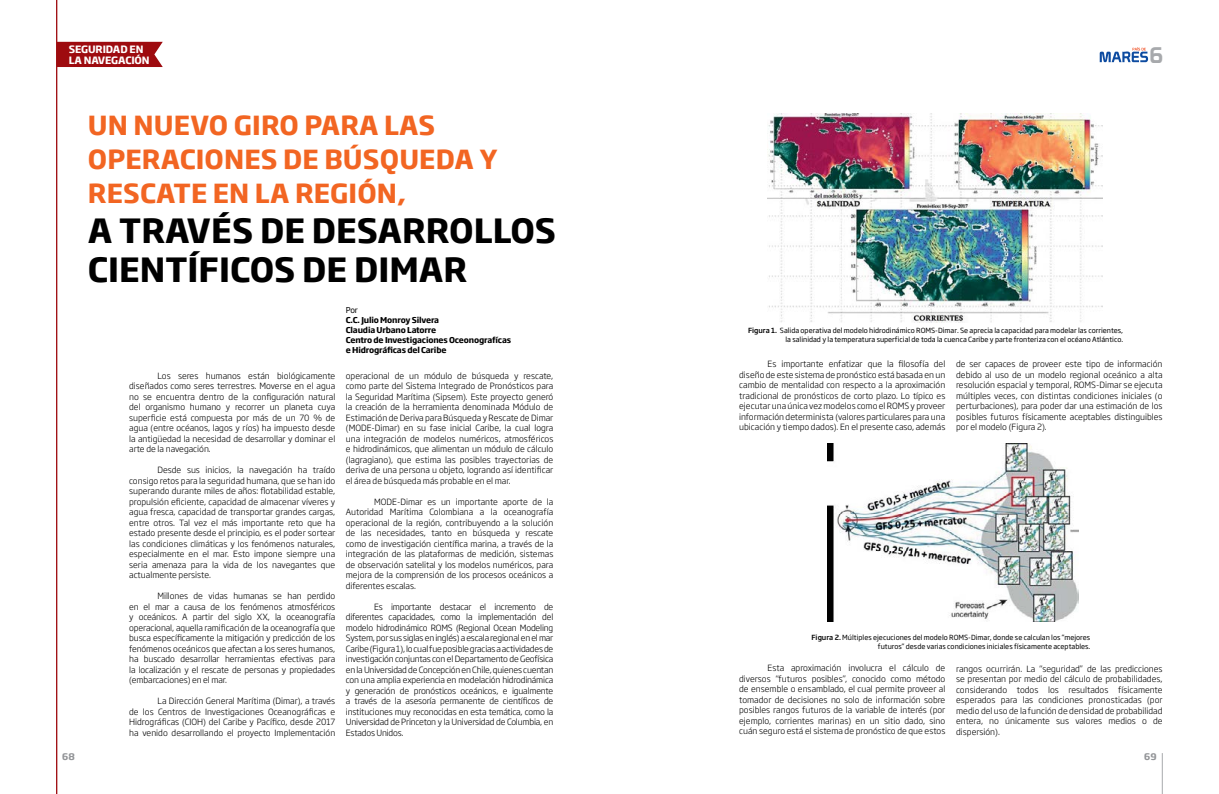
<style>
.page{position:relative;width:1219px;height:794px;background:#fff}
.page>*{position:absolute;margin:0;border:0;box-sizing:border-box;transform-origin:0 0}
.t1{font:700 33px/39.6px "Soho Gothic Pro";color:#000}
.t2{font:700 26px/34px "Soho Gothic Pro";letter-spacing:.005em;color:#f26522}
.t3{font:22px "Prototype";color:#a7a9ac}
.t4{font:700 10px/10.8px "Soho Gothic Pro";letter-spacing:-.01em;color:#fff}
.t5{font:700 9px "Soho Gothic Pro";color:#939598}
.t6{font:300 8.5px/10.5px "Soho Gothic Pro";color:#000;text-align:justify}
.t7{font:700 8px/10px "Soho Gothic Pro";letter-spacing:-.02em;color:#000}
.t8{font:8px "Soho Gothic Pro";color:#000}
.t9{font:7px/9px "Soho Gothic Pro";color:#000;text-align:right}
.s1{font-weight:500}
</style>
<div class="page">
<div style="left:57px;top:42px;width:106px;height:25px;background:#9e0b0f"></div>
<hr style="left:1162px;top:753px;width:1px;height:41px;background:#a7a9ac">
<hr style="left:56px;top:0;width:1px;height:794px;background:#9e0b0f">
<svg style="left:1100px;top:47px;width:48px;height:15px"></svg>
<img style="left:767px;top:113px;width:336px;height:209px">
<img style="left:827px;top:444px;width:251px;height:177px">
<p class="t4" style="left:69px;top:43px;width:83px">SEGURIDAD EN<br>LA NAVEGACIÓN</p>
<h2 class="t2" style="left:88px;top:107px;width:411px">UN NUEVO GIRO PARA LAS<br>OPERACIONES DE BÚSQUEDA Y<br>RESCATE EN LA REGIÓN,</h2>
<h1 class="t1" style="left:88px;top:208px;width:470px">A TRAVÉS DE DESARROLLOS<br>CIENTÍFICOS DE DIMAR</h1>
<p class="t8" style="left:346px;top:303px;width:13px">Por</p>
<p class="t7" style="left:346px;top:314px;width:167px">C.C. Julio Monroy Silvera<br>Claudia Urbano Latorre<br>Centro de Investigaciones Oceonografícas e Hidrográficas del Caribe</p>
<p class="t6" style="left:129px;top:370px;width:208px;text-indent:28px">Los seres humanos están biológicamente diseñados como seres terrestres. Moverse en el agua no se encuentra dentro de la configuración natural del organismo humano y recorrer un planeta cuya superficie está compuesta por más de un 70 % de agua (entre océanos, lagos y ríos) ha impuesto desde la antigüedad la necesidad de desarrollar y dominar el arte de la navegación.</p>
<p class="t6" style="left:129px;top:464px;width:208px;text-indent:28px">Desde sus inicios, la navegación ha traído consigo retos para la seguridad humana, que se han ido superando durante miles de años: flotabilidad estable, propulsión eficiente, capacidad de almacenar víveres y agua fresca, capacidad de transportar grandes cargas, entre otros. Tal vez el más importante reto que ha estado presente desde el principio, es el poder sortear las condiciones climáticas y los fenómenos naturales, especialmente en el mar. Esto impone siempre una seria amenaza para la vida de los navegantes que actualmente persiste.</p>
<p class="t6" style="left:129px;top:590px;width:208px;text-indent:28px">Millones de vidas humanas se han perdido en el mar a causa de los fenómenos atmosféricos y oceánicos. A partir del siglo XX, la oceanografía operacional, aquella ramificación de la oceanografía que busca específicamente la mitigación y predicción de los fenómenos oceánicos que afectan a los seres humanos, ha buscado desarrollar herramientas efectivas para la localización y el rescate de personas y propiedades (embarcaciones) en el mar.</p>
<p class="t6" style="left:129px;top:695px;width:208px;text-indent:28px">La Dirección General Marítima (Dimar), a través de los Centros de Investigaciones Oceanográficas e Hidrográficas (CIOH) del Caribe y Pacífico, desde 2017 ha venido desarrollando el proyecto Implementación</p>
<p class="t6" style="left:346px;top:370px;width:209px">operacional de un módulo de búsqueda y rescate, como parte del Sistema Integrado de Pronósticos para la Seguridad Marítima (Sipsem). Este proyecto generó la creación de la herramienta denominada Módulo de Estimación de Deriva para Búsqueda y Rescate de Dimar (MODE-Dimar) en su fase inicial Caribe, la cual logra una integración de modelos numéricos, atmosféricos e hidrodinámicos, que alimentan un módulo de cálculo (lagragiano), que estima las posibles trayectorias de deriva de una persona u objeto, logrando así identificar el área de búsqueda más probable en el mar.</p>
<p class="t6" style="left:346px;top:496px;width:209px;text-indent:28px">MODE-Dimar es un importante aporte de la Autoridad Marítima Colombiana a la oceanografía operacional de la región, contribuyendo a la solución de las necesidades, tanto en búsqueda y rescate como de investigación científica marina, a través de la integración de las plataformas de medición, sistemas de observación satelital y los modelos numéricos, para mejora de la comprensión de los procesos oceánicos a diferentes escalas.</p>
<p class="t6" style="left:346px;top:601px;width:209px;text-indent:28px">Es importante destacar el incremento de diferentes capacidades, como la implementación del modelo hidrodinámico ROMS (Regional Ocean Modeling System, por sus siglas en inglés) a escala regional en el mar Caribe (Figura 1), lo cual fue posible gracias a actividades de investigación conjuntas con el Departamento de Geofísica en la Universidad de Concepción en Chile, quienes cuentan con una amplia experiencia en modelación hidrodinámica y generación de pronósticos oceánicos, e igualmente a través de la asesoría permanente de científicos de instituciones muy reconocidas en esta temática, como la Universidad de Princeton y la Universidad de Columbia, en Estados Unidos.</p>
<h3 class="t3" style="left:1150px;top:42px;width:15px">6</h3>
<p class="t9" style="left:748px;top:325px;width:377px"><span class="s1">Figura 1.</span> Salida operativa del modelo hidrodinámico ROMS-Dimar. Se aprecia la capacidad para modelar las corrientes, la salinidad y la temperatura superficial de toda la cuenca Caribe y parte fronteriza con el océano Atlántico.</p>
<p class="t6" style="left:739px;top:358px;width:208px;text-indent:28px">Es importante enfatizar que la filosofía del diseño de este sistema de pronóstico está basada en un cambio de mentalidad con respecto a la aproximación tradicional de pronósticos de corto plazo. Lo típico es ejecutar una única vez modelos como el ROMS y proveer información determinista (valores particulares para una ubicación y tiempo dados). En el presente caso, además</p>
<p class="t6" style="left:956px;top:358px;width:208px">de ser capaces de proveer este tipo de información debido al uso de un modelo regional oceánico a alta resolución espacial y temporal, ROMS-Dimar se ejecuta múltiples veces, con distintas condiciones iniciales (o perturbaciones), para poder dar una estimación de los posibles futuros físicamente aceptables distinguibles por el modelo (Figura 2).</p>
<p class="t9" style="left:811px;top:632px;width:280px"><span class="s1">Figura 2.</span> Múltiples ejecuciones del modelo ROMS-Dimar, donde se calculan los “mejores futuros” desde varias condiciones iniciales físicamente aceptables.</p>
<p class="t6" style="left:739px;top:662px;width:208px;text-indent:28px">Esta aproximación involucra el cálculo de diversos “futuros posibles”, conocido como método de ensemble o ensamblado, el cual permite proveer al tomador de decisiones no solo de información sobre posibles rangos futuros de la variable de interés (por ejemplo, corrientes marinas) en un sitio dado, sino cuán seguro está el sistema de pronóstico de que estos</p>
<p class="t6" style="left:956px;top:662px;width:208px">rangos ocurrirán. La “seguridad” de las predicciones se presentan por medio del cálculo de probabilidades, considerando todos los resultados físicamente esperados para las condiciones pronosticadas (por medio del uso de la función de densidad de probabilidad entera, no únicamente sus valores medios o de dispersión).</p>
<p class="t5" style="left:62px;top:749px;width:14px">68</p>
<p class="t5" style="left:1144px;top:749px;width:14px">69</p>
</div>
